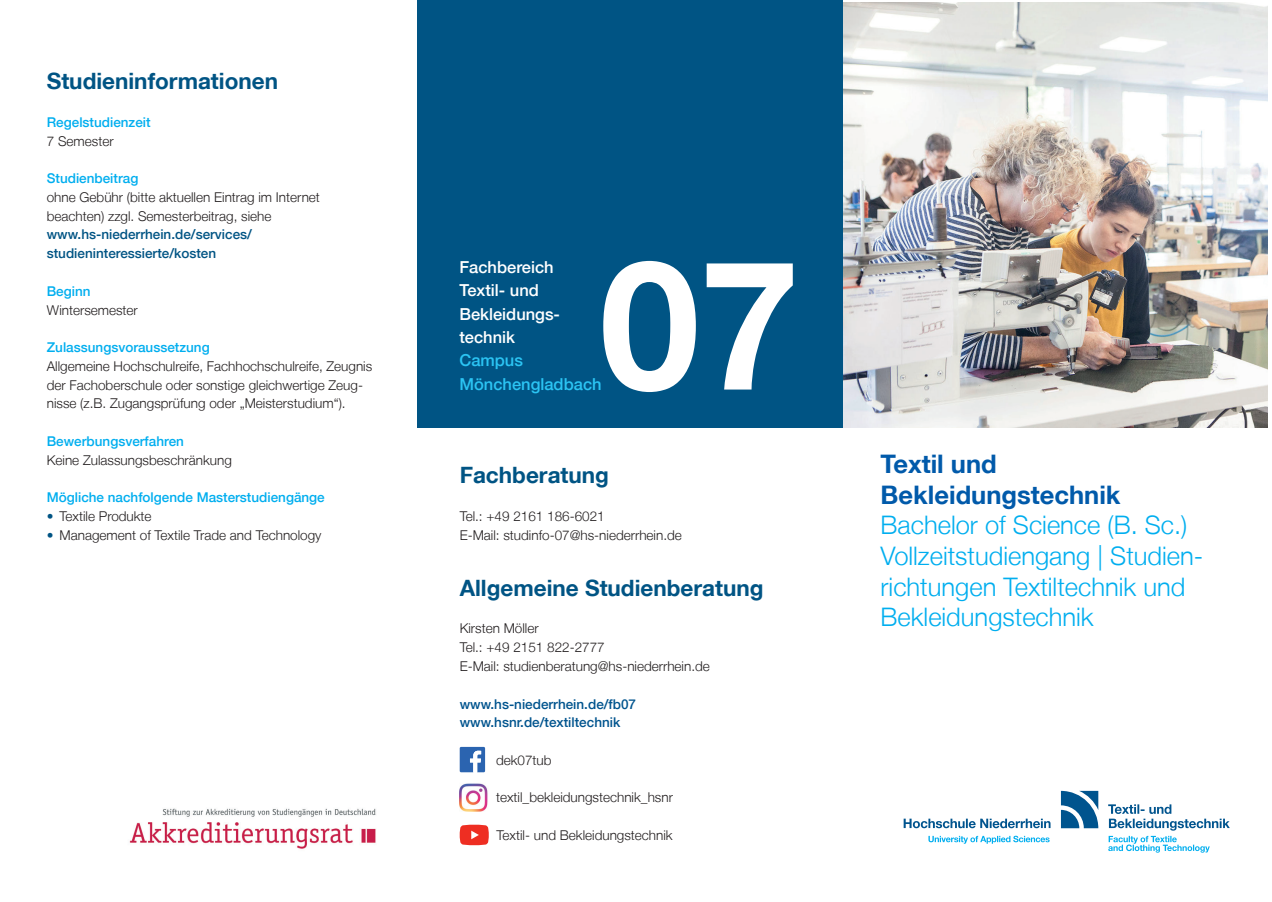
<style>
.page{position:relative;width:1272px;height:902px;background:#fff}
.page>*{position:absolute;margin:0;border:0;box-sizing:border-box;transform-origin:0 0}
.t1{font:700 180px "Helvetica Neue LT";color:#fff}
.t2{font:300 25.5px/30.6px "Helvetica Neue LT";color:#00aeef}
.t3{font:700 25.5px/30.6px "Helvetica Neue LT";color:#015aaa}
.t4{font:700 22.5px "Helvetica Neue LT";color:#005484}
.t5{font:500 16.5px/23.2px "Helvetica Neue LT";color:#fff}
.t6{font:500 16.5px/23.2px "Helvetica Neue LT";color:#2bc4f3}
.t7{font:300 13.5px/18.8px "Helvetica Neue LT";color:#231f20}
.t8{font:500 13.5px "Helvetica Neue LT";color:#00aeef}
.t9{font:500 13.5px/18.8px "Helvetica Neue LT";color:#005484}
.t10{font:500 13.5px/18.8px "Helvetica Neue LT";color:#00548e}
.s1{color:#005484}
</style>
<div class="page">
<img style="left:842px;top:2px;width:425px;height:425px">
<svg style="left:1060px;top:790px;width:38px;height:38px"></svg>
<svg style="left:1108px;top:804px;width:121px;height:48px"></svg>
<svg style="left:903px;top:818px;width:147px;height:10px"></svg>
<svg style="left:928px;top:835px;width:121px;height:8px"></svg>
<div style="left:417px;top:0;width:425px;height:427px;background:#005484"></div>
<img style="left:129px;top:808px;width:247px;height:41px">
<svg style="left:459px;top:746px;width:26px;height:26px"></svg>
<img style="left:459px;top:783px;width:29px;height:29px">
<svg style="left:459px;top:824px;width:30px;height:21px"></svg>
<h3 class="t4" style="left:47px;top:67px;width:233px">Studieninformationen</h3>
<p class="t8" style="left:47px;top:114px;width:105px">Regelstudienzeit</p>
<p class="t7" style="left:47px;top:131px;width:68px">7 Semester</p>
<p class="t8" style="left:47px;top:170px;width:93px">Studienbeitrag</p>
<p class="t7" style="left:47px;top:187px;width:275px">ohne Gebühr (bitte aktuellen Eintrag im Internet beachten) zzgl. Semesterbeitrag, siehe</p>
<p class="t9" style="left:47px;top:225px;width:207px">www.hs-niederrhein.de/services/ studieninteressierte/kosten</p>
<p class="t8" style="left:47px;top:283px;width:45px">Beginn</p>
<p class="t7" style="left:47px;top:300px;width:93px">Wintersemester</p>
<p class="t8" style="left:47px;top:339px;width:164px">Zulassungsvoraussetzung</p>
<p class="t7" style="left:47px;top:356px;width:327px">Allgemeine Hochschulreife, Fachhochschulreife, Zeugnis der Fachoberschule oder sonstige gleichwertige Zeug&shy;nisse (z.B. Zugangsprüfung oder „Meisterstudium“).</p>
<p class="t8" style="left:47px;top:433px;width:139px">Bewerbungsverfahren</p>
<p class="t7" style="left:47px;top:450px;width:187px">Keine Zulassungsbeschränkung</p>
<p class="t8" style="left:47px;top:489px;width:279px">Mögliche nachfolgende Masterstudiengänge</p>
<p class="t7" style="left:47px;top:506px;width:106px"><span class="s1">•</span> Textile Produkte</p>
<p class="t7" style="left:47px;top:525px;width:276px"><span class="s1">•</span> Management of Textile Trade and Technology</p>
<h1 class="t1" style="left:599px;top:214px;width:202px">07</h1>
<p class="t5" style="left:459px;top:255px;width:102px">Fachbereich<br>Textil- und<br>Bekleidungs&shy;technik</p>
<p class="t6" style="left:459px;top:348px;width:144px">Campus<br>Mönchengladbach</p>
<h3 class="t4" style="left:459px;top:461px;width:151px">Fachberatung</h3>
<p class="t7" style="left:459px;top:506px;width:224px">Tel.: +49 2161 186-6021<br>E-Mail: studinfo-07@hs-niederrhein.de</p>
<h3 class="t4" style="left:459px;top:574px;width:305px">Allgemeine Studienberatung</h3>
<p class="t7" style="left:459px;top:619px;width:252px">Kirsten Möller<br>Tel.: +49 2151 822-2777<br>E-Mail: studienberatung@hs-niederrhein.de</p>
<p class="t10" style="left:459px;top:694px;width:178px">www.hs-niederrhein.de/fb07 www.hsnr.de/textiltechnik</p>
<p class="t7" style="left:496px;top:750px;width:57px">dek07tub</p>
<p class="t7" style="left:496px;top:787px;width:178px">textil_bekleidungstechnik_hsnr</p>
<p class="t7" style="left:496px;top:825px;width:178px">Textil- und Bekleidungstechnik</p>
<h2 class="t3" style="left:880px;top:448px;width:241px">Textil und<br>Bekleidungstechnik</h2>
<h2 class="t2" style="left:880px;top:509px;width:324px">Bachelor of Science (B. Sc.)<br>Vollzeitstudiengang | Studien&shy;richtungen Textiltechnik und<br>Bekleidungstechnik</h2>
</div>
